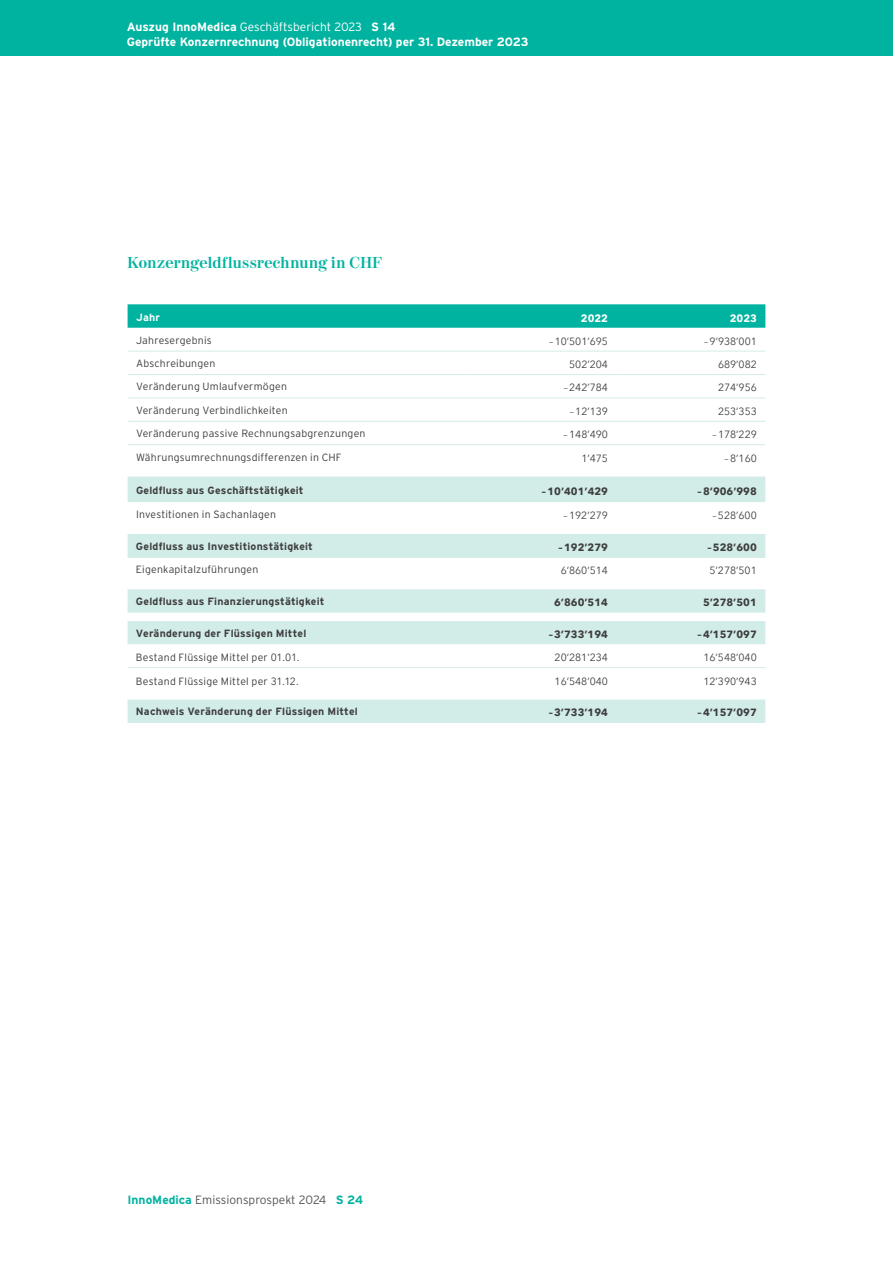
<style>
.page{position:relative;width:893px;height:1263px;background:#fff}
.page>*{position:absolute;margin:0;border:0;box-sizing:border-box;transform-origin:0 0}
.t1{font:700 15.75px "Moderno FB";letter-spacing:.025em;color:#00b3a0}
.t2{font:700 12px/15px "Interstate";color:#fff}
.t3{font:300 12px "Interstate";color:#545557}
.t4{font:300 10.5px "Interstate";letter-spacing:.02em;color:#3e3e3f}
.t5{font:10.5px "Avenir Next";color:#3e3e3f}
.t6{font:700 10.5px "Interstate";letter-spacing:.015em;color:#3e3e3f}
.t7{font:700 10.5px "Avenir Next";color:#3e3e3f}
.t8{font:700 10.5px "Avenir Next";color:#fff}
.t9{font:700 10.5px "Interstate";color:#fff}
.s1{font-weight:300}
.s2{font-family:"Avenir Next";font-weight:400}
.s3{font-weight:700;color:#00b3a0}
</style>
<div class="page">
<div style="left:0;top:0;width:893px;height:55px;background:#00b3a0"></div>
<svg style="left:128px;top:304px;width:637px;height:24px;background:#06b4a2"></svg>
<svg style="left:128px;top:477px;width:637px;height:246px"></svg>
<hr style="left:128px;top:351px;width:340px;height:1px;background:#d2ece8">
<hr style="left:468px;top:351px;width:149px;height:1px;background:#d2ece8">
<hr style="left:617px;top:351px;width:148px;height:1px;background:#d2ece8">
<hr style="left:128px;top:374px;width:340px;height:1px;background:#d2ece8">
<hr style="left:128px;top:398px;width:340px;height:1px;background:#d2ece8">
<hr style="left:468px;top:374px;width:149px;height:1px;background:#d2ece8">
<hr style="left:468px;top:398px;width:149px;height:1px;background:#d2ece8">
<hr style="left:617px;top:374px;width:148px;height:1px;background:#d2ece8">
<hr style="left:617px;top:398px;width:148px;height:1px;background:#d2ece8">
<hr style="left:128px;top:421px;width:340px;height:1px;background:#d2ece8">
<hr style="left:468px;top:421px;width:149px;height:1px;background:#d2ece8">
<hr style="left:617px;top:421px;width:148px;height:1px;background:#d2ece8">
<hr style="left:128px;top:444px;width:340px;height:1px;background:#d2ece8">
<hr style="left:468px;top:444px;width:149px;height:1px;background:#d2ece8">
<hr style="left:617px;top:444px;width:148px;height:1px;background:#d2ece8">
<hr style="left:128px;top:557px;width:340px;height:1px;background:#d2ece8">
<hr style="left:468px;top:557px;width:149px;height:1px;background:#d2ece8">
<hr style="left:617px;top:557px;width:148px;height:1px;background:#d2ece8">
<hr style="left:128px;top:667px;width:340px;height:1px;background:#d2ece8">
<hr style="left:468px;top:667px;width:149px;height:1px;background:#d2ece8">
<hr style="left:617px;top:667px;width:148px;height:1px;background:#d2ece8">
<p class="t2" style="left:127px;top:19px;width:403px">Auszug InnoMedica <span class="s1">Geschäftsbericht 2023</span> S 14<br>Geprüfte Konzernrechnung (Obligationenrecht) per 31. Dezember 2023</p>
<h1 class="t1" style="left:128px;top:254px;width:256px">Konzerngeldflussrechnung in CHF</h1>
<p class="t9" style="left:136px;top:312px;width:25px">Jahr</p>
<p class="t8" style="left:581px;top:310px;width:29px">2022</p>
<p class="t8" style="left:730px;top:310px;width:29px">2023</p>
<p class="t4" style="left:136px;top:334px;width:77px">Jahresergebnis</p>
<p class="t5" style="left:549px;top:332px;width:60px">–10’501’695</p>
<p class="t5" style="left:704px;top:332px;width:54px">–9’938’001</p>
<p class="t4" style="left:136px;top:357px;width:81px">Abschreibungen</p>
<p class="t5" style="left:569px;top:355px;width:40px">502’204</p>
<p class="t5" style="left:718px;top:355px;width:40px">689’082</p>
<p class="t4" style="left:136px;top:381px;width:152px">Veränderung Umlaufvermögen</p>
<p class="t5" style="left:564px;top:379px;width:46px">–242’784</p>
<p class="t5" style="left:718px;top:379px;width:40px">274’956</p>
<p class="t4" style="left:136px;top:404px;width:153px">Veränderung Verbindlichkeiten</p>
<p class="t5" style="left:570px;top:402px;width:40px">–12’139</p>
<p class="t5" style="left:718px;top:402px;width:40px">253’353</p>
<p class="t4" style="left:136px;top:428px;width:231px">Veränderung passive Rechnungsabgrenzungen</p>
<p class="t5" style="left:564px;top:426px;width:46px">–148’490</p>
<p class="t5" style="left:712px;top:426px;width:46px">–178’229</p>
<p class="t4" style="left:136px;top:451px;width:207px">Währungsumrechnungsdifferenzen in CHF</p>
<p class="t5" style="left:581px;top:449px;width:28px">1’475</p>
<p class="t5" style="left:725px;top:449px;width:34px">–8’160</p>
<p class="t6" style="left:136px;top:484px;width:169px">Geldfluss aus Geschäftstätigkeit</p>
<p class="t7" style="left:542px;top:482px;width:68px">–10’401’429</p>
<p class="t7" style="left:697px;top:482px;width:61px">–8’906’998</p>
<p class="t4" style="left:136px;top:508px;width:141px">Investitionen in Sachanlagen</p>
<p class="t5" style="left:564px;top:506px;width:46px">–192’279</p>
<p class="t5" style="left:712px;top:506px;width:46px">–528’600</p>
<p class="t6" style="left:136px;top:540px;width:178px">Geldfluss aus Investitionstätigkeit</p>
<p class="t7" style="left:559px;top:538px;width:51px">–192’279</p>
<p class="t7" style="left:707px;top:538px;width:51px">–528’600</p>
<p class="t4" style="left:136px;top:564px;width:124px">Eigenkapitalzuführungen</p>
<p class="t5" style="left:561px;top:562px;width:49px">6’860’514</p>
<p class="t5" style="left:709px;top:562px;width:49px">5’278’501</p>
<p class="t6" style="left:136px;top:595px;width:190px">Geldfluss aus Finanzierungstätigkeit</p>
<p class="t7" style="left:554px;top:593px;width:55px">6’860’514</p>
<p class="t7" style="left:703px;top:593px;width:55px">5’278’501</p>
<p class="t6" style="left:136px;top:627px;width:172px">Veränderung der Flüssigen Mittel</p>
<p class="t7" style="left:549px;top:625px;width:61px">–3’733’194</p>
<p class="t7" style="left:697px;top:625px;width:61px">–4’157’097</p>
<p class="t4" style="left:136px;top:652px;width:165px">Bestand Flüssige Mittel per <span class="s2">01.01.</span></p>
<p class="t5" style="left:555px;top:649px;width:55px">20’281’234</p>
<p class="t5" style="left:703px;top:649px;width:55px">16’548’040</p>
<p class="t4" style="left:136px;top:675px;width:164px">Bestand Flüssige Mittel per <span class="s2">31.12.</span></p>
<p class="t5" style="left:555px;top:672px;width:55px">16’548’040</p>
<p class="t5" style="left:703px;top:672px;width:55px">12’390’943</p>
<p class="t6" style="left:136px;top:706px;width:223px">Nachweis Veränderung der Flüssigen Mittel</p>
<p class="t7" style="left:549px;top:704px;width:61px">–3’733’194</p>
<p class="t7" style="left:697px;top:704px;width:61px">–4’157’097</p>
<p class="t3" style="left:128px;top:1193px;width:237px"><span class="s3">InnoMedica</span> Emissionsprospekt 2024 <span class="s3">S 24</span></p>
</div>
